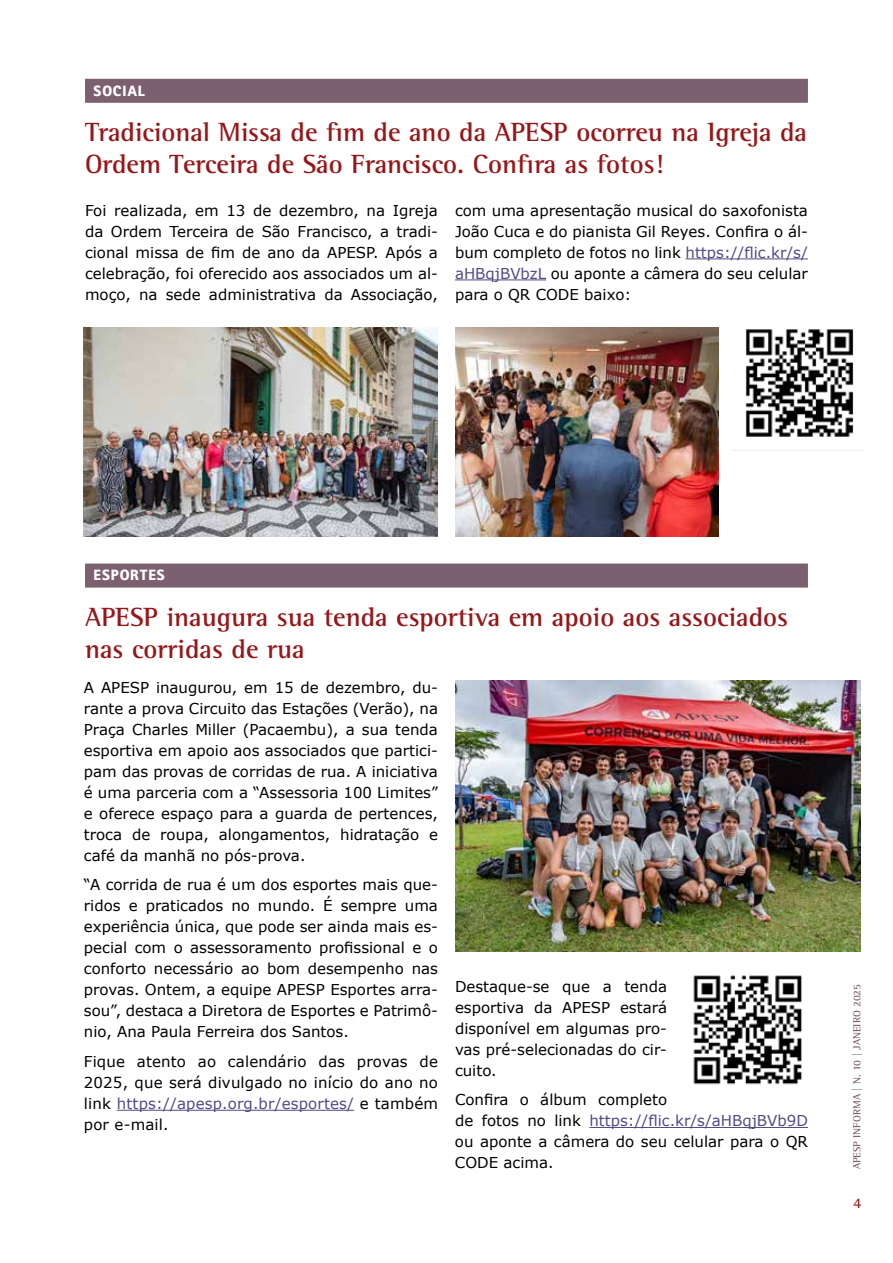
<style>
.page{position:relative;width:893px;height:1263px;background:#fff}
.page>*{position:absolute;margin:0;border:0;box-sizing:border-box;transform-origin:0 0}
.t1{font:700 27px/32.4px "Rotis Semi Serif Std";color:#96171a}
.t2{font:15px/21px "Verdana";color:#000;text-align:justify}
.t3{font:900 15px "Rotis II Sans Pro";letter-spacing:.05em;color:#fff}
.t4{font:700 15px "Rotis Semi Serif Std";color:#96171a}
.t5{font:700 10.5px "Rotis Semi Serif Std";letter-spacing:-.005em;color:#7d606f}
.s1{color:#524a86}
</style>
<div class="page">
<div style="left:85px;top:79px;width:723px;height:24px;background:#7d606f"></div>
<hr style="left:685px;top:258px;width:123px;height:1px;background:#524a86">
<hr style="left:455px;top:279px;width:91px;height:1px;background:#524a86">
<div style="left:85px;top:564px;width:723px;height:24px;background:#7d606f"></div>
<img style="left:455px;top:680px;width:406px;height:271px">
<img style="left:455px;top:327px;width:264px;height:209px">
<img style="left:84px;top:327px;width:354px;height:209px">
<img style="left:693px;top:975px;width:109px;height:110px">
<img style="left:745px;top:329px;width:109px;height:108px">
<hr style="left:117px;top:1110px;width:237px;height:1px;background:#524a86">
<hr style="left:589px;top:1127px;width:219px;height:1px;background:#524a86">
<p class="t3" style="left:94px;top:82px;width:53px">SOCIAL</p>
<h1 class="t1" style="left:85px;top:115px;width:723px">Tradicional Missa de fim de ano da APESP ocorreu na Igreja da<br>Ordem Terceira de São Francisco. Confira as fotos!</h1>
<p class="t2" style="left:85px;top:199px;width:354px">Foi realizada, em 13 de dezembro, na Igreja da Ordem Terceira de São Francisco, a tradi&shy;cional missa de fim de ano da APESP. Após a celebração, foi oferecido aos associados um al&shy;moço, na sede administrativa da Associação,</p>
<p class="t2" style="left:455px;top:199px;width:354px">com uma apresentação musical do saxofonista João Cuca e do pianista Gil Reyes. Confira o ál&shy;bum completo de fotos no link <span class="s1">https://flic.kr/s/ aHBqjBVbzL</span> ou aponte a câmera do seu celular para o QR CODE baixo:</p>
<p class="t3" style="left:94px;top:566px;width:73px">ESPORTES</p>
<h1 class="t1" style="left:85px;top:600px;width:705px">APESP inaugura sua tenda esportiva em apoio aos associados nas corridas de rua</h1>
<p class="t2" style="left:84px;top:677px;width:356px">A APESP inaugurou, em 15 de dezembro, du&shy;rante a prova Circuito das Estações (Verão), na Praça Charles Miller (Pacaembu), a sua tenda esportiva em apoio aos associados que partici&shy;pam das provas de corridas de rua. A iniciativa é uma parceria com a “Assessoria 100 Limites” e oferece espaço para a guarda de pertences, troca de roupa, alongamentos, hidratação e café da manhã no pós-prova.</p>
<p class="t2" style="left:84px;top:874px;width:356px">“A corrida de rua é um dos esportes mais que&shy;ridos e praticados no mundo. É sempre uma experiência única, que pode ser ainda mais es&shy;pecial com o assessoramento profissional e o conforto necessário ao bom desempenho nas provas. Ontem, a equipe APESP Esportes arra&shy;sou”, destaca a Diretora de Esportes e Patrimô&shy;nio, Ana Paula Ferreira dos Santos.</p>
<p class="t2" style="left:84px;top:1051px;width:356px">Fique atento ao calendário das provas de 2025, que será divulgado no início do ano no link <span class="s1">https://apesp.org.br/esportes/</span> e também por e-mail.</p>
<p class="t2" style="left:455px;top:975px;width:214px">Destaque-se que a tenda esportiva da APESP estará disponível em algumas pro&shy;vas pré-selecionadas do cir&shy;cuito.</p>
<p class="t2" style="left:455px;top:1089px;width:354px;text-align:left">Confira o álbum completo<br>de fotos no link <span class="s1">https://flic.kr/s/aHBqjBVb9D </span>ou aponte a câmera do seu celular para o QR<br>CODE acima.</p>
<p class="t5" style="left:851px;top:1169px;width:187px;rotate:-90deg">Apesp informa | n. 10 | janeiro 2025</p>
<p class="t4" style="left:853px;top:1194px;width:10px">4</p>
</div>
